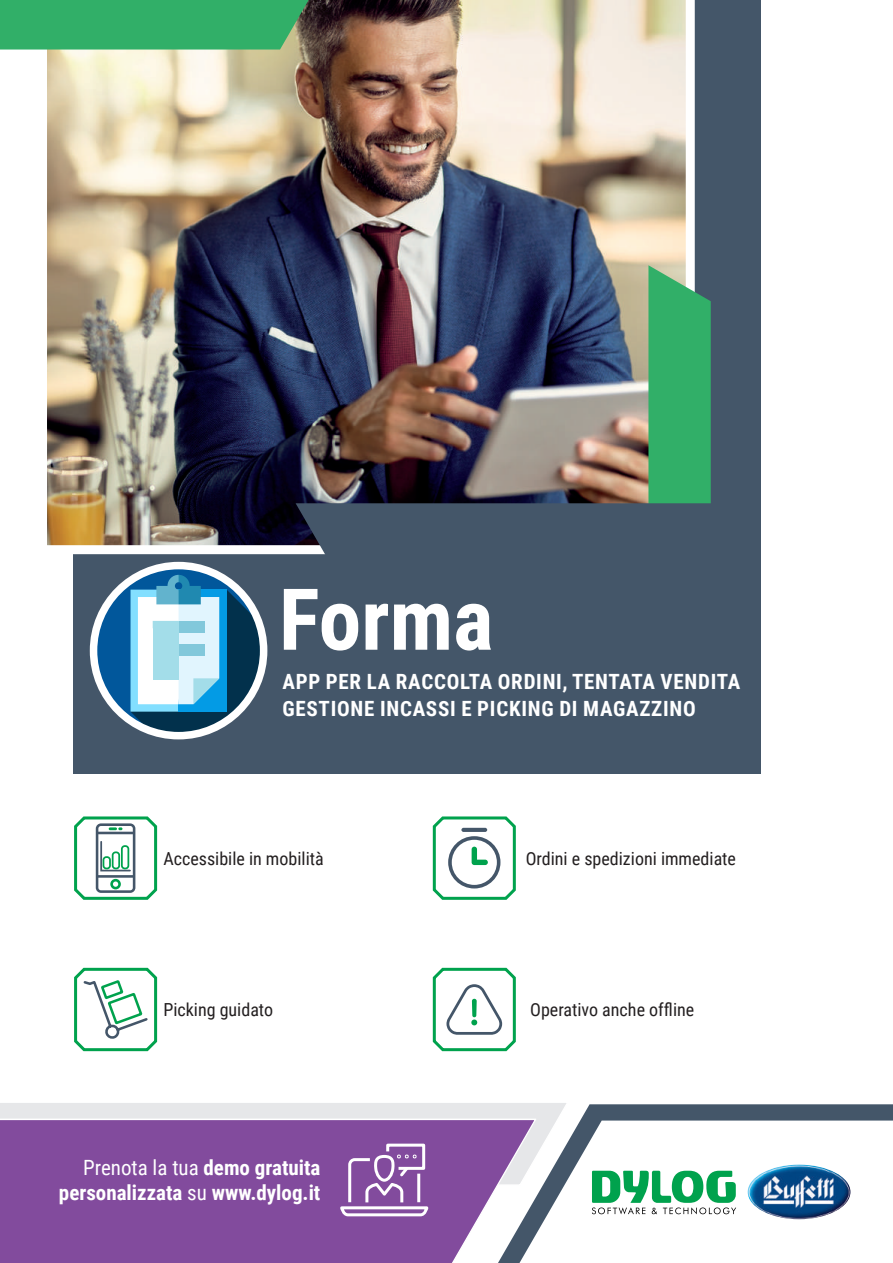
<style>
.page{position:relative;width:893px;height:1263px;background:#fff}
.page>*{position:absolute;margin:0;border:0;box-sizing:border-box;transform-origin:0 0}
.t1{font:700 85.5px "Roboto Condensed";color:#fff}
.t2{font:700 21px/27px "Roboto Condensed";letter-spacing:.035em;color:#fff}
.t3{font:700 21px/25.2px "Roboto Condensed";color:#fff;text-align:right}
.t4{font:18px "Roboto Condensed";color:#231f20}
.s1{font-weight:400}
</style>
<div class="page">
<div style="left:74px;top:0;width:687px;height:774px;background:#445669"></div>
<svg style="left:580px;top:1104px;width:313px;height:16px;background:#4a5b6e"></svg>
<svg style="left:538px;top:1120px;width:355px;height:111px"></svg>
<img style="left:47px;top:0;width:648px;height:554px">
<svg style="left:592px;top:1171px;width:144px;height:43px"></svg>
<img style="left:748px;top:1164px;width:102px;height:55px">
<svg style="left:0;top:1103px;width:570px;height:83px;background:#dfe1e4"></svg>
<svg style="left:0;top:1118px;width:538px;height:145px;background:#8b5ba4"></svg>
<svg style="left:339px;top:1142px;width:91px;height:76px;background:#9d72b2"></svg>
<div style="left:0;top:0;width:309px;height:50px;background:#31af68"></div>
<img style="left:296px;top:265px;width:415px;height:290px">
<svg style="left:94px;top:566px;width:170px;height:170px"></svg>
<div style="left:90px;top:562px;width:177px;height:177px;border:8px solid #fff;border-radius:50%"></div>
<svg style="left:74px;top:816px;width:84px;height:84px"></svg>
<svg style="left:432px;top:816px;width:84px;height:84px"></svg>
<hr style="left:461px;top:828px;width:26px;height:4px;background:#445669;border-radius:2px">
<svg style="left:432px;top:967px;width:84px;height:85px"></svg>
<svg style="left:74px;top:967px;width:84px;height:85px"></svg>
<h1 class="t1" style="left:279px;top:559px;width:216px">Forma</h1>
<p class="t2" style="left:282px;top:667px;width:459px">APP PER LA RACCOLTA ORDINI, TENTATA VENDITA<br>GESTIONE INCASSI E PICKING DI MAGAZZINO</p>
<p class="t4" style="left:163px;top:846px;width:162px">Accessibile in mobilità</p>
<p class="t4" style="left:526px;top:846px;width:212px">Ordini e spedizioni immediate</p>
<p class="t4" style="left:163px;top:997px;width:111px">Picking guidato</p>
<p class="t4" style="left:530px;top:997px;width:165px">Operativo anche offline</p>
<p class="t3" style="left:59px;top:1154px;width:263px"><span class="s1">Prenota la tua</span> demo gratuita personalizzata <span class="s1">su</span> www.dylog.it</p>
</div>
